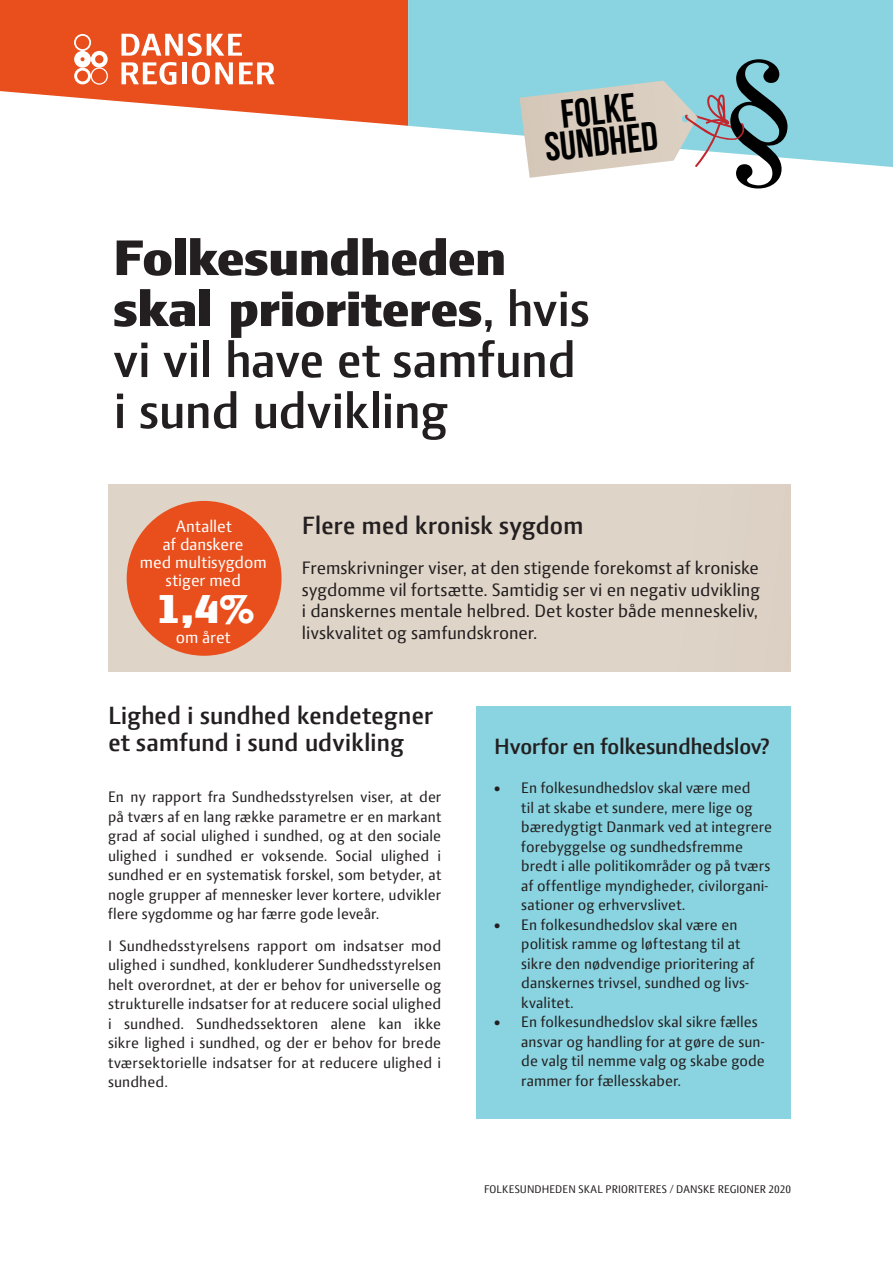
<style>
.page{position:relative;width:893px;height:1263px;background:#fff}
.page>*{position:absolute;margin:0;border:0;box-sizing:border-box;transform-origin:0 0}
.rubrik_38{font:600 54px/51px "Press Sans";letter-spacing:-.005em;color:#231f20}
.t1{font:800 45px "Press Sans";color:#fff}
.t2{font:40.35px "Bebas Neue";color:#000}
.t3{font:39.9px "Bebas Neue";color:#000}
.t4{font:600 27px/27px "Press Sans";letter-spacing:-.01em;color:#231f20}
.t5{font:600 24px "Press Sans";letter-spacing:-.015em;color:#231f20}
.t6{font:19.5px/21.8px "Press Sans";color:#231f20;text-align:justify}
.t7{font:18px/18px "Press Sans";color:#fff;text-align:center}
.t8{font:16.5px/19.5px "Press Sans";letter-spacing:.005em;color:#231f20}
.t9{font:12px "Press Sans";letter-spacing:.01em;color:#231f20}
.s1{font-weight:800}
</style>
<div class="page">
<div style="left:0;top:0;width:408px;height:91px;background:#e84f1c"></div>
<div style="left:108px;top:485px;width:683px;height:187px;background:#dfd4c8"></div>
<div style="left:476px;top:706px;width:315px;height:412px;background:#89d4e0"></div>
<div style="left:408px;top:0;width:485px;height:91px;background:#89d4e0"></div>
<svg style="left:0;top:91px;width:893px;height:76px"></svg>
<svg style="left:74px;top:34px;width:34px;height:51px"></svg>
<hr style="left:183px;top:62px;width:4px;height:22px;background:#fff">
<svg style="left:192px;top:62px;width:41px;height:23px"></svg>
<svg style="left:121px;top:33px;width:121px;height:23px"></svg>
<svg style="left:239px;top:62px;width:36px;height:22px"></svg>
<svg style="left:121px;top:62px;width:55px;height:23px"></svg>
<div style="left:127px;top:501px;width:155px;height:155px;background:#e84f1c;border-radius:50%"></div>
<svg style="left:520px;top:59px;width:268px;height:119px;background:#b9d3d2"></svg>
<h3 class="t3" style="left:559px;top:92px;width:76px;rotate:-6deg">FOLKE</h3>
<h3 class="t2" style="left:543px;top:126px;width:115px;rotate:-6deg">SUNDHED</h3>
<p class="rubrik_38" style="left:113px;top:234px;width:478px"><span class="s1">Folkesundheden skal prioriteres</span>, hvis vi vil have et samfund i sund udvikling</p>
<p class="t7" style="left:140px;top:519px;width:128px">Antallet<br>af danskere<br>med multisygdom stiger med</p>
<p class="t1" style="left:156px;top:587px;width:100px">1,4%</p>
<p class="t7" style="left:176px;top:630px;width:56px">om året</p>
<p class="t4" style="left:302px;top:513px;width:283px">Flere med kronisk sygdom</p>
<p class="t6" style="left:302px;top:559px;width:460px">Fremskrivninger viser, at den stigende forekomst af kroniske sygdomme vil fortsætte. Samtidig ser vi en negativ udvikling i danskernes mentale helbred. Det koster både menneskeliv, livskvalitet og samfundskroner.</p>
<p class="t4" style="left:108px;top:703px;width:326px">Lighed i sundhed kendetegner et samfund i sund udvikling</p>
<p class="t8" style="left:108px;top:789px;width:335px;text-align:justify">En ny rapport fra Sundhedsstyrelsen viser, at der på tværs af en lang række parametre er en markant grad af social ulighed i sundhed, og at den sociale ulighed i sundhed er voksende. Social ulighed i sundhed er en systematisk forskel, som betyder, at nogle grupper af mennesker lever kortere, udvikler flere sygdomme og har færre gode leveår.</p>
<p class="t8" style="left:108px;top:938px;width:335px;text-align:justify">I Sundhedsstyrelsens rapport om indsatser mod ulighed i sundhed, konkluderer Sundhedsstyrelsen helt overordnet, at der er behov for universelle og strukturelle indsatser for at reducere social ulighed i sundhed. Sundhedssektoren alene kan ikke sikre lighed i sundhed, og der er behov for brede tværsektorielle indsatser for at reducere ulighed i sundhed.</p>
<p class="t5" style="left:494px;top:735px;width:277px">Hvorfor en folkesundhedslov?</p>
<p class="t8" style="left:521px;top:780px;width:252px;text-indent:-27px">• En folkesundhedslov skal være med<br>til at skabe et sundere, mere lige og bæredygtigt Danmark ved at integrere forebyggelse og sundhedsfremme bredt i alle politikområder og på tværs af offentlige myndigheder, civilorgani&shy;sationer og erhvervslivet.</p>
<p class="t8" style="left:521px;top:916px;width:235px;text-indent:-27px">• En folkesundhedslov skal være en politisk ramme og løftestang til at sikre den nødvendige prioritering af danskernes trivsel, sundhed og livs&shy;kvalitet.</p>
<p class="t8" style="left:521px;top:1014px;width:245px;text-indent:-27px">• En folkesundhedslov skal sikre fælles ansvar og handling for at gøre de sun&shy;de valg til nemme valg og skabe gode rammer for fællesskaber.</p>
<p class="t9" style="left:484px;top:1182px;width:309px">FOLKESUNDHEDEN SKAL PRIORITERES / DANSKE REGIONER 2020</p>
</div>
